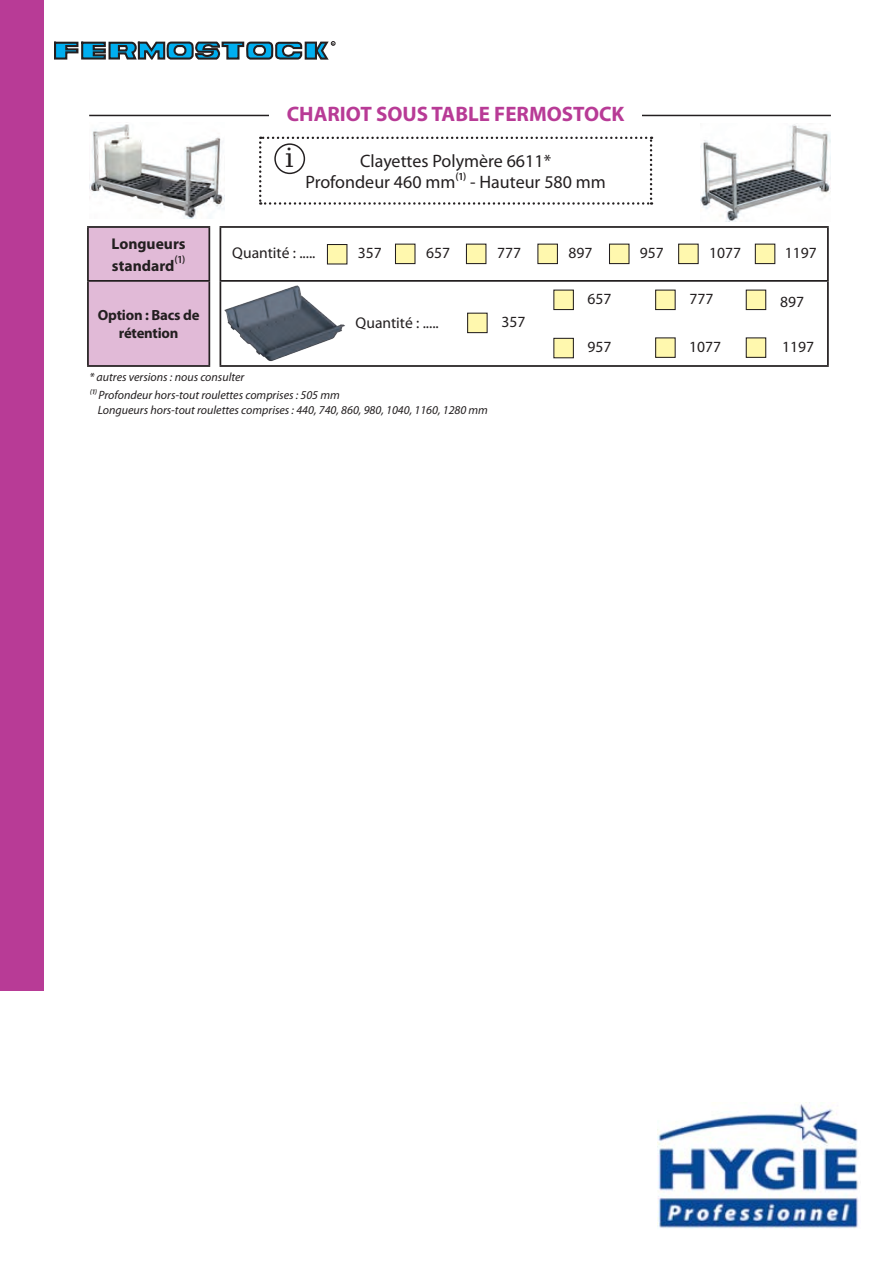
<style>
.page{position:relative;width:893px;height:1263px;background:#fff}
.page>*{position:absolute;margin:0;border:0;box-sizing:border-box;transform-origin:0 0}
.t1{font:26.55px "DejaVu Serif";color:#231f20}
.t2{font:700 21px "Myriad Pro";color:#b83b96}
.t3{font:18px "Myriad Pro";color:#231f20}
.t4{font:15.6px "Myriad Pro";color:#231f20}
.t5{font:700 15.6px/21.6px "Myriad Pro";color:#231f20}
.t6{font:700 14.7px/17.7px "Myriad Pro";letter-spacing:-.015em;color:#231f20;text-align:center}
.t7{font:italic 12px "Myriad Pro";color:#231f20}
.t8{font:700 3.3px "Myriad Pro";color:#231f20}
.s1{font-weight:400;font-size:18px}
</style>
<div class="page">
<div style="left:0;top:0;width:44px;height:991px;background:#b83b96"></div>
<div style="left:306px;top:43px;width:10px;height:16px;background:#00aeef"></div>
<div style="left:305px;top:42px;width:12px;height:18px;border:2px solid #231f20"></div>
<svg style="left:54px;top:41px;width:249px;height:76px"></svg>
<svg style="left:314px;top:41px;width:21px;height:19px"></svg>
<img style="left:700px;top:124px;width:130px;height:98px">
<img style="left:89px;top:124px;width:136px;height:95px">
<hr style="left:89px;top:115px;width:742px;height:1px;background:#231f20">
<svg style="left:259px;top:137px;width:393px;height:68px"></svg>
<div style="left:275px;top:144px;width:29px;height:29px;background:#fff;border-radius:50%"></div>
<div style="left:274px;top:143px;width:31px;height:31px;border:1px solid #231f20;border-radius:50%"></div>
<div style="left:270px;top:105px;width:372px;height:22px;background:#fff"></div>
<div style="left:89px;top:228px;width:119px;height:137px;background:#e1bad7"></div>
<svg style="left:221px;top:228px;width:555px;height:137px"></svg>
<hr style="left:87px;top:226px;width:123px;height:2px;background:#231f20">
<hr style="left:87px;top:228px;width:2px;height:52px;background:#231f20">
<hr style="left:208px;top:228px;width:2px;height:52px;background:#231f20">
<hr style="left:220px;top:226px;width:609px;height:2px;background:#231f20">
<hr style="left:220px;top:228px;width:1px;height:52px;background:#231f20">
<hr style="left:87px;top:280px;width:123px;height:2px;background:#231f20">
<hr style="left:87px;top:282px;width:2px;height:83px;background:#231f20">
<hr style="left:208px;top:282px;width:2px;height:83px;background:#231f20">
<hr style="left:220px;top:280px;width:609px;height:2px;background:#231f20">
<hr style="left:220px;top:282px;width:1px;height:83px;background:#231f20">
<hr style="left:87px;top:365px;width:123px;height:2px;background:#231f20">
<hr style="left:220px;top:365px;width:609px;height:2px;background:#231f20">
<hr style="left:827px;top:228px;width:2px;height:52px;background:#231f20">
<hr style="left:827px;top:282px;width:2px;height:83px;background:#231f20">
<img style="left:223px;top:281px;width:123px;height:82px">
<div style="left:554px;top:290px;width:19px;height:20px;background:#fff8ae"></div>
<div style="left:553px;top:290px;width:21px;height:20px;border:1px solid #231f20"></div>
<div style="left:656px;top:290px;width:19px;height:20px;background:#fff8ae"></div>
<div style="left:655px;top:290px;width:21px;height:20px;border:1px solid #231f20"></div>
<div style="left:746px;top:290px;width:20px;height:20px;background:#fff8ae"></div>
<div style="left:746px;top:290px;width:20px;height:20px;border:1px solid #231f20"></div>
<div style="left:554px;top:338px;width:19px;height:20px;background:#fff8ae"></div>
<div style="left:553px;top:338px;width:21px;height:20px;border:1px solid #231f20"></div>
<div style="left:746px;top:338px;width:20px;height:19px;background:#fff8ae"></div>
<div style="left:746px;top:337px;width:20px;height:21px;border:1px solid #231f20"></div>
<div style="left:656px;top:338px;width:19px;height:19px;background:#fff8ae"></div>
<div style="left:655px;top:337px;width:21px;height:21px;border:1px solid #231f20"></div>
<div style="left:395px;top:244px;width:20px;height:20px;background:#fff8ae"></div>
<div style="left:395px;top:244px;width:20px;height:20px;border:1px solid #231f20"></div>
<div style="left:466px;top:244px;width:20px;height:20px;background:#fff8ae"></div>
<div style="left:466px;top:244px;width:20px;height:20px;border:1px solid #231f20"></div>
<div style="left:538px;top:244px;width:19px;height:20px;background:#fff8ae"></div>
<div style="left:537px;top:244px;width:21px;height:20px;border:1px solid #231f20"></div>
<div style="left:609px;top:244px;width:20px;height:20px;background:#fff8ae"></div>
<div style="left:609px;top:244px;width:20px;height:20px;border:1px solid #231f20"></div>
<div style="left:755px;top:244px;width:20px;height:20px;background:#fff8ae"></div>
<div style="left:755px;top:244px;width:20px;height:20px;border:1px solid #231f20"></div>
<div style="left:679px;top:244px;width:19px;height:20px;background:#fff8ae"></div>
<div style="left:678px;top:244px;width:21px;height:20px;border:1px solid #231f20"></div>
<div style="left:327px;top:244px;width:20px;height:20px;background:#fff8ae"></div>
<div style="left:327px;top:244px;width:20px;height:20px;border:1px solid #231f20"></div>
<div style="left:468px;top:313px;width:19px;height:20px;background:#fff8ae"></div>
<div style="left:467px;top:313px;width:21px;height:20px;border:1px solid #231f20"></div>
<img style="left:657px;top:1102px;width:201px;height:127px">
<p class="t8" style="left:332px;top:41px;width:3px">R</p>
<p class="t2" style="left:287px;top:100px;width:339px">CHARIOT SOUS TABLE FERMOSTOCK</p>
<p class="t5" style="left:112px;top:232px;width:76px">Longueurs standard<span class="s1">⁽¹⁾</span></p>
<p class="t6" style="left:98px;top:306px;width:103px">Option : Bacs de rétention</p>
<p class="t1" style="left:285px;top:138px;width:10px">i</p>
<p class="t3" style="left:360px;top:149px;width:193px">Clayettes Polymère 6611*</p>
<p class="t3" style="left:305px;top:171px;width:302px">Profondeur 460 mm⁽¹⁾ - Hauteur 580 mm</p>
<p class="t4" style="left:232px;top:243px;width:85px">Quantité : .....</p>
<p class="t4" style="left:426px;top:243px;width:26px">657</p>
<p class="t4" style="left:497px;top:243px;width:26px">777</p>
<p class="t4" style="left:568px;top:243px;width:26px">897</p>
<p class="t4" style="left:640px;top:243px;width:26px">957</p>
<p class="t4" style="left:709px;top:243px;width:34px">1077</p>
<p class="t4" style="left:785px;top:243px;width:34px">1197</p>
<p class="t4" style="left:358px;top:243px;width:26px">357</p>
<p class="t4" style="left:356px;top:313px;width:85px">Quantité : .....</p>
<p class="t4" style="left:501px;top:312px;width:26px">357</p>
<p class="t4" style="left:588px;top:289px;width:26px">657</p>
<p class="t4" style="left:689px;top:289px;width:26px">777</p>
<p class="t4" style="left:780px;top:292px;width:26px">897</p>
<p class="t4" style="left:587px;top:337px;width:26px">957</p>
<p class="t4" style="left:689px;top:337px;width:34px">1077</p>
<p class="t4" style="left:782px;top:337px;width:34px">1197</p>
<p class="t7" style="left:89px;top:370px;width:156px">* autres versions : nous consulter</p>
<p class="t7" style="left:89px;top:388px;width:252px">⁽¹⁾ Profondeur hors-tout roulettes comprises : 505 mm</p>
<p class="t7" style="left:98px;top:402px;width:391px">Longueurs hors-tout roulettes comprises : 440, 740, 860, 980, 1040, 1160, 1280 mm</p>
</div>
